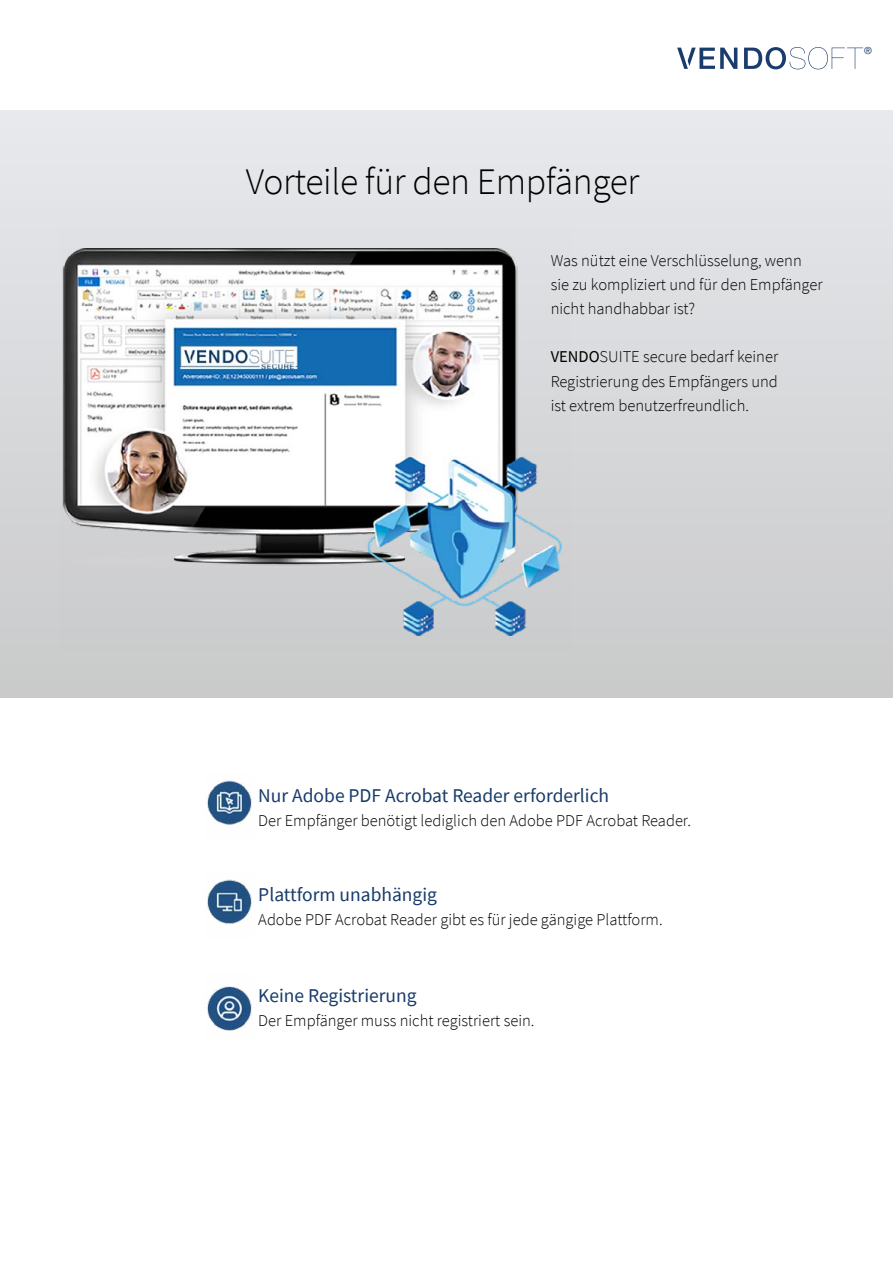
<style>
.page{position:relative;width:893px;height:1263px;background:#fff}
.page>*{position:absolute;margin:0;border:0;box-sizing:border-box;transform-origin:0 0}
.t1{font:300 37.5px "Source Sans Pro";letter-spacing:-.01em;color:#000}
.t2{font:19.5px "Source Sans Pro";color:#183b6a}
.t3{font:300 16.5px/24px "Source Sans Pro";color:#000}
.t4{font:9.75px "Helvetica Neue LT Pro";color:#193c6c}
.s1{font-weight:400}
</style>
<div class="page">
<div style="left:0;top:111px;width:893px;height:586px;background:linear-gradient(to bottom,#e8e9ed,#c9caca)"></div>
<svg style="left:744px;top:47px;width:119px;height:22px"></svg>
<svg style="left:677px;top:48px;width:60px;height:21px"></svg>
<img style="left:59px;top:228px;width:513px;height:422px">
<img style="left:207px;top:780px;width:45px;height:45px">
<img style="left:207px;top:879px;width:45px;height:45px">
<img style="left:207px;top:986px;width:45px;height:45px">
<p class="t4" style="left:864px;top:45px;width:9px">®</p>
<h1 class="t1" style="left:246px;top:159px;width:395px">Vorteile für den Empfänger</h1>
<p class="t3" style="left:551px;top:249px;width:273px">Was nützt eine Verschlüsselung, wenn sie zu kompliziert und für den Empfänger nicht handhabbar ist?</p>
<p class="t3" style="left:551px;top:345px;width:229px;text-align:justify"><span class="s1">VENDO</span>SUITE secure bedarf keiner Registrierung des Empfängers und ist extrem benutzerfreundlich.</p>
<p class="t2" style="left:258px;top:783px;width:352px">Nur Adobe PDF Acrobat Reader erforderlich</p>
<p class="t3" style="left:258px;top:808px;width:434px">Der Empfänger benötigt lediglich den Adobe PDF Acrobat Reader.</p>
<p class="t2" style="left:258px;top:882px;width:180px">Plattform unabhängig</p>
<p class="t3" style="left:258px;top:907px;width:406px">Adobe PDF Acrobat Reader gibt es für jede gängige Plattform.</p>
<p class="t2" style="left:258px;top:983px;width:160px">Keine Registrierung</p>
<p class="t3" style="left:258px;top:1008px;width:278px">Der Empfänger muss nicht registriert sein.</p>
</div>
